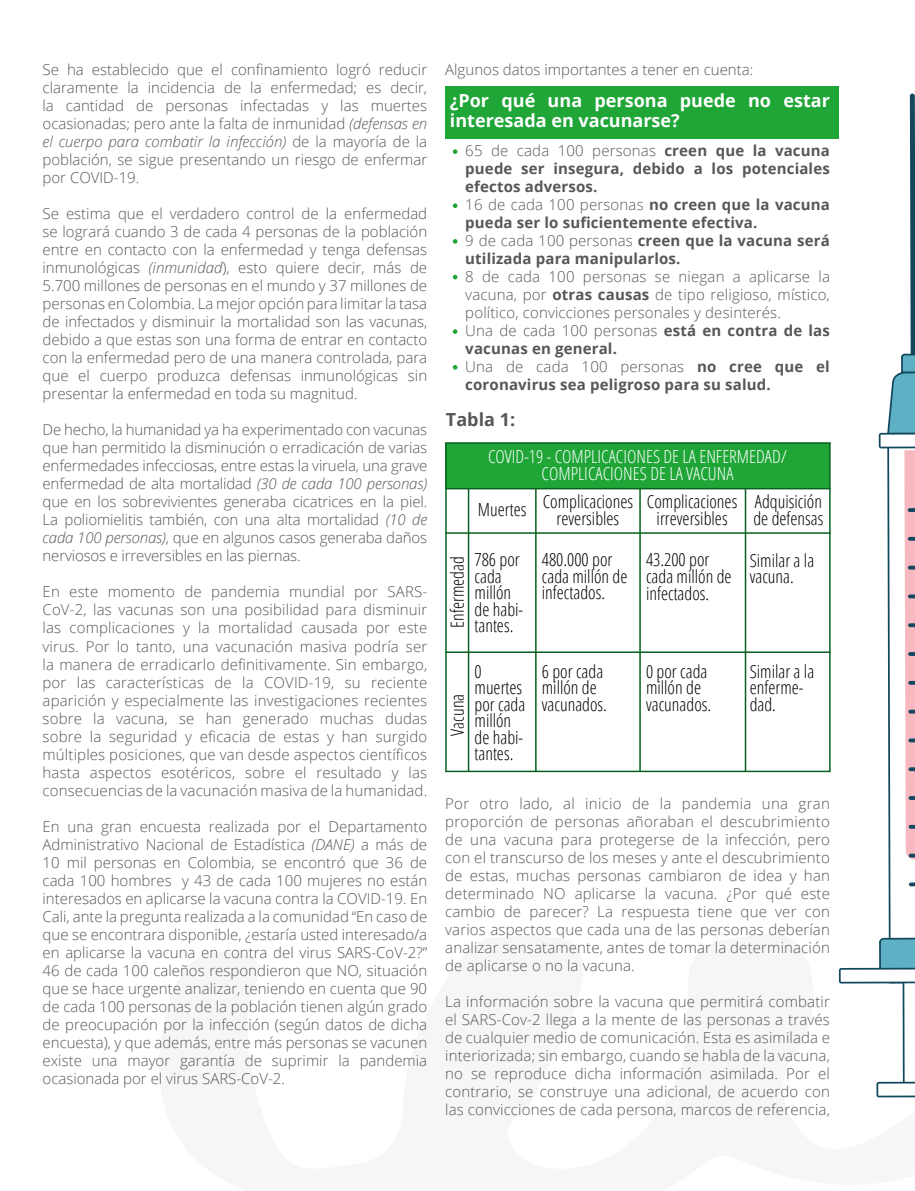
<style>
.page{position:relative;width:915px;height:1191px;background:#fff}
.page>*{position:absolute;margin:0;border:0;box-sizing:border-box;transform-origin:0 0}
.t1{font:300 condensed 18px/16.5px "Open Sans";color:#000}
.t2{font:300 condensed 18px/16.5px "Open Sans";color:#fff;text-align:center}
.t3{font:700 18px/19.5px "Open Sans";color:#fff}
.t4{font:700 18px "Open Sans";color:#575756}
.t5{font:300 15px/18px "Open Sans";letter-spacing:.01em;color:#575756;text-align:justify}
.t6{font:700 15px/18px "Open Sans";letter-spacing:.01em;color:#575756}
.s1{font-style:italic}
.s2{font-weight:300}
.s3{font-weight:700}
</style>
<div class="page">
<hr style="left:744px;top:483px;width:2px;height:288px;background:#07601f">
<hr style="left:639px;top:483px;width:1px;height:288px;background:#07601f">
<hr style="left:535px;top:483px;width:1px;height:288px;background:#07601f">
<hr style="left:467px;top:483px;width:2px;height:288px;background:#07601f">
<div style="left:445px;top:443px;width:384px;height:45px;background:#1fa637"></div>
<div style="left:445px;top:86px;width:393px;height:53px;background:#1fa637"></div>
<svg style="left:452px;top:149px;width:5px;height:5px"></svg>
<svg style="left:452px;top:203px;width:5px;height:5px"></svg>
<svg style="left:452px;top:239px;width:5px;height:5px"></svg>
<svg style="left:452px;top:275px;width:5px;height:4px"></svg>
<svg style="left:452px;top:329px;width:5px;height:5px"></svg>
<svg style="left:452px;top:365px;width:5px;height:5px"></svg>
<svg style="left:838px;top:94px;width:76px;height:1003px"></svg>
<hr style="left:828px;top:443px;width:2px;height:328px;background:#07601f">
<hr style="left:445px;top:442px;width:385px;height:2px;background:#07601f">
<hr style="left:445px;top:488px;width:385px;height:1px;background:#07601f">
<hr style="left:445px;top:532px;width:385px;height:2px;background:#07601f">
<hr style="left:445px;top:651px;width:385px;height:2px;background:#07601f">
<hr style="left:445px;top:770px;width:385px;height:2px;background:#07601f">
<hr style="left:445px;top:443px;width:1px;height:328px;background:#07601f">
<p class="t5" style="left:43px;top:60px;width:386px">Se ha establecido que el confinamiento logró reducir claramente la incidencia de la enfermedad; es decir, la cantidad de personas infectadas y las muertes ocasionadas; pero ante la falta de inmunidad <span class="s1">(defensas en el cuerpo para combatir la infección)</span> de la mayoría de la población, se sigue presentando un riesgo de enfermar por COVID-19.</p>
<p class="t5" style="left:43px;top:204px;width:386px">Se estima que el verdadero control de la enfermedad se logrará cuando 3 de cada 4 personas de la población entre en contacto con la enfermedad y tenga defensas inmunológicas <span class="s1">(inmunidad</span>), esto quiere decir, más de 5.700 millones de personas en el mundo y 37 millones de personas en Colombia. La mejor opción para limitar la tasa de infectados y disminuir la mortalidad son las vacunas, debido a que estas son una forma de entrar en contacto con la enfermedad pero de una manera controlada, para que el cuerpo produzca defensas inmunológicas sin presentar la enfermedad en toda su magnitud.</p>
<p class="t5" style="left:43px;top:420px;width:386px">De hecho, la humanidad ya ha experimentado con vacunas que han permitido la disminución o erradicación de varias enfermedades infecciosas, entre estas la viruela, una grave enfermedad de alta mortalidad <span class="s1">(30 de cada 100 personas) </span>que en los sobrevivientes generaba cicatrices en la piel.<br>La poliomielitis también, con una alta mortalidad <span class="s1">(10 de cada 100 personas)</span>, que en algunos casos generaba daños nerviosos e irreversibles en las piernas.</p>
<p class="t5" style="left:43px;top:582px;width:386px">En este momento de pandemia mundial por SARS-CoV-2, las vacunas son una posibilidad para disminuir las complicaciones y la mortalidad causada por este virus. Por lo tanto, una vacunación masiva podría ser la manera de erradicarlo definitivamente. Sin embargo, por las características de la COVID-19, su reciente aparición y especialmente las investigaciones recientes sobre la vacuna, se han generado muchas dudas sobre la seguridad y eficacia de estas y han surgido múltiples posiciones, que van desde aspectos científicos hasta aspectos esotéricos, sobre el resultado y las consecuencias de la vacunación masiva de la humanidad.</p>
<p class="t5" style="left:43px;top:816px;width:386px">En una gran encuesta realizada por el Departamento Administrativo Nacional de Estadística <span class="s1">(DANE)</span> a más de 10 mil personas en Colombia, se encontró que 36 de cada 100 hombres y 43 de cada 100 mujeres no están interesados en aplicarse la vacuna contra la COVID-19. En Cali, ante la pregunta realizada a la comunidad “En caso de que se encontrara disponible, ¿estaría usted interesado/a en aplicarse la vacuna en contra del virus SARS-CoV-2?” 46 de cada 100 caleños respondieron que NO, situación que se hace urgente analizar, teniendo en cuenta que 90 de cada 100 personas de la población tienen algún grado de preocupación por la infección (según datos de dicha encuesta), y que además, entre más personas se vacunen existe una mayor garantía de suprimir la pandemia ocasionada por el virus SARS-CoV-2.</p>
<p class="t5" style="left:445px;top:60px;width:309px">Algunos datos importantes a tener en cuenta:</p>
<p class="t3" style="left:450px;top:91px;width:381px">¿Por qué una persona puede no estar interesada en vacunarse?</p>
<p class="t6" style="left:465px;top:141px;width:366px"><span class="s2">65 de cada 100 personas</span> creen que la vacuna puede ser insegura, debido a los potenciales efectos adversos.<br><span class="s2">16 de cada 100 personas</span> no creen que la vacuna pueda ser lo suficientemente efectiva.<br><span class="s2">9 de cada 100 personas</span> creen que la vacuna será utilizada para manipularlos.</p>
<p class="t5" style="left:465px;top:267px;width:366px;text-align:left">8 de cada 100 personas se niegan a aplicarse la vacuna, por <span class="s3">otras causas</span> de tipo religioso, místico, político, convicciones personales y desinterés.<br>Una de cada 100 personas <span class="s3">está en contra de las vacunas en general.<br></span>Una de cada 100 personas <span class="s3">no cree que el coronavirus sea peligroso para su salud.</span></p>
<p class="t4" style="left:446px;top:407px;width:71px">Tabla 1:</p>
<p class="t1" style="left:448px;top:628px;width:73px;rotate:-90deg">Enfermedad</p>
<p class="t1" style="left:448px;top:735px;width:43px;rotate:-90deg">Vacuna</p>
<p class="t2" style="left:488px;top:448px;width:300px">COVID-19 - COMPLICACIONES DE LA ENFERMEDAD/<br>COMPLICACIONES DE LA VACUNA</p>
<p class="t1" style="left:477px;top:501px;width:50px">Muertes</p>
<p class="t1" style="left:474px;top:551px;width:50px">786 por cada millón de habi&shy;tantes.</p>
<p class="t1" style="left:474px;top:662px;width:52px">0 muertes por cada millón de habi&shy;tantes.</p>
<p class="t1" style="left:542px;top:493px;width:92px;text-align:center">Complicaciones reversibles</p>
<p class="t1" style="left:646px;top:493px;width:92px;text-align:center">Complicaciones irreversibles</p>
<p class="t1" style="left:753px;top:493px;width:72px">Adquisición de defensas</p>
<p class="t1" style="left:749px;top:551px;width:66px">Similar a la vacuna.</p>
<p class="t1" style="left:541px;top:551px;width:87px">480.000 por cada millón de infectados.</p>
<p class="t1" style="left:645px;top:551px;width:87px">43.200 por cada millón de infectados.</p>
<p class="t1" style="left:541px;top:662px;width:67px">6 por cada millón de vacunados.</p>
<p class="t1" style="left:645px;top:662px;width:67px">0 por cada millón de vacunados.</p>
<p class="t1" style="left:749px;top:662px;width:66px">Similar a la enferme&shy;dad.</p>
<p class="t5" style="left:445px;top:794px;width:386px">Por otro lado, al inicio de la pandemia una gran proporción de personas añoraban el descubrimiento de una vacuna para protegerse de la infección, pero con el transcurso de los meses y ante el descubrimiento de estas, muchas personas cambiaron de idea y han determinado NO aplicarse la vacuna. ¿Por qué este cambio de parecer? La respuesta tiene que ver con varios aspectos que cada una de las personas deberían analizar sensatamente, antes de tomar la determinación de aplicarse o no la vacuna.</p>
<p class="t5" style="left:445px;top:992px;width:386px">La información sobre la vacuna que permitirá combatir el SARS-Cov-2 llega a la mente de las personas a través de cualquier medio de comunicación. Esta es asimilada e interiorizada; sin embargo, cuando se habla de la vacuna, no se reproduce dicha información asimilada. Por el contrario, se construye una adicional, de acuerdo con las convicciones de cada persona, marcos de referencia,</p>
</div>
